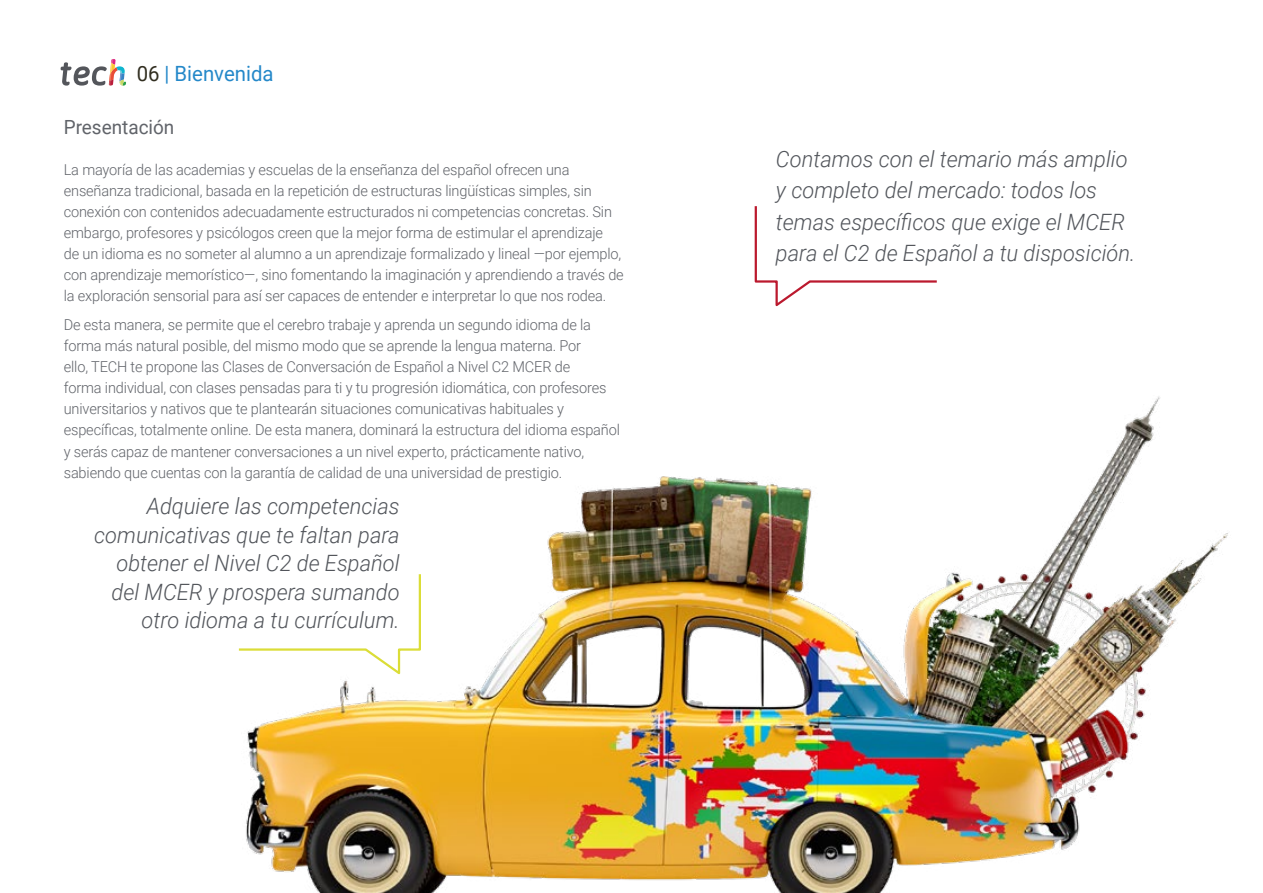
<style>
.page{position:relative;width:1263px;height:893px;background:#fff}
.page>*{position:absolute;margin:0;border:0;box-sizing:border-box;transform-origin:0 0}
.t1{font:italic 300 22.5px/28.5px "Roboto";color:#52555b}
.t2{font:21px "Roboto";color:#2488c9}
.t3{font:19.5px "Roboto";color:#61646a}
.t4{font:300 15px/21px "Roboto";letter-spacing:-.01em;color:#61646a}
.s1{color:#312e20}
</style>
<div class="page">
<svg style="left:61px;top:59px;width:65px;height:27px"></svg>
<img style="left:246px;top:396px;width:982px;height:497px">
<svg style="left:238px;top:572px;width:184px;height:105px"></svg>
<svg style="left:754px;top:206px;width:183px;height:101px"></svg>
<h2 class="t2" style="left:137px;top:59px;width:138px"><span class="s1">06</span> | Bienvenida</h2>
<h3 class="t3" style="left:64px;top:113px;width:112px">Presentación</h3>
<p class="t4" style="left:64px;top:159px;width:561px">La mayoría de las academias y escuelas de la enseñanza del español ofrecen una enseñanza tradicional, basada en la repetición de estructuras lingüísticas simples, sin conexión con contenidos adecuadamente estructurados ni competencias concretas. Sin embargo, profesores y psicólogos creen que la mejor forma de estimular el aprendizaje<br>de un idioma es no someter al alumno a un aprendizaje formalizado y lineal —por ejemplo, con aprendizaje memorístico—, sino fomentando la imaginación y aprendiendo a través de la exploración sensorial para así ser capaces de entender e interpretar lo que nos rodea.</p>
<p class="t4" style="left:64px;top:314px;width:558px">De esta manera, se permite que el cerebro trabaje y aprenda un segundo idioma de la forma más natural posible, del mismo modo que se aprende la lengua materna. Por<br>ello, TECH te propone las Clases de Conversación de Español a Nivel C2 MCER de<br>forma individual, con clases pensadas para ti y tu progresión idiomática, con profesores universitarios y nativos que te plantearán situaciones comunicativas habituales y específicas, totalmente online. De esta manera, dominará la estructura del idioma español y serás capaz de mantener conversaciones a un nivel experto, prácticamente nativo, sabiendo que cuentas con la garantía de calidad de una universidad de prestigio.</p>
<h1 class="t1" style="left:94px;top:491px;width:307px;text-align:right">Adquiere las competencias comunicativas que te faltan para obtener el Nivel C2 de Español del MCER y prospera sumando otro idioma a tu currículum.</h1>
<h1 class="t1" style="left:776px;top:142px;width:361px;line-height:31.5px">Contamos con el temario más amplio y completo del mercado: todos los temas específicos que exige el MCER para el C2 de Español a tu disposición.</h1>
</div>
